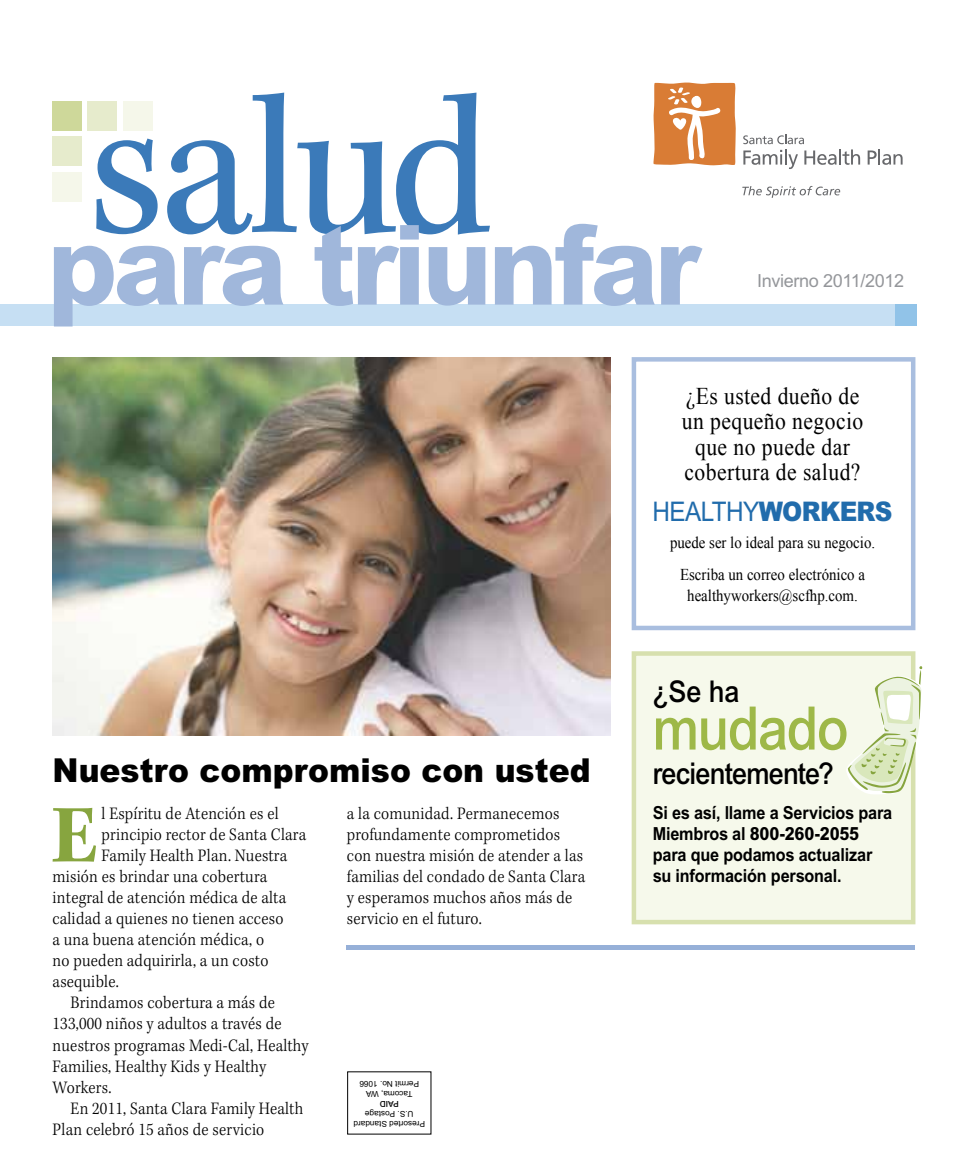
<style>
.page{position:relative;width:967px;height:1175px;background:#fff}
.page>*{position:absolute;margin:0;border:0;box-sizing:border-box;transform-origin:0 0}
.t1{font:207px "Kepler Std Scn";letter-spacing:-.025em;color:#3b7ab9}
.t2{font:800 111px "Arial MT Std";letter-spacing:-.04em;color:#a0b7db}
.t3{font:85.2px "Kepler Std Bold Scn";color:#87a53f}
.t4{font:500 60px "Arial MT Std";letter-spacing:-.025em;color:#9eb848;scale:.9 1}
.t5{font:900 33px "Arial MT Std";color:#000;scale:.95 1}
.t6{font:500 30px "Arial MT Std";letter-spacing:-.025em;color:#000;scale:.9 1}
.t7{font:27px "Arial MT Std";letter-spacing:-.025em;color:#216cac;scale:.9 1}
.t8{font:24px/25.5px "Times New Roman";letter-spacing:.02em;color:#000;text-align:center;scale:.9 1}
.t9{font:300 18px/21px "Kepler Std";letter-spacing:.015em;color:#000;scale:.9 1}
.t10{font:700 18px/21px "Arial MT Std";letter-spacing:-.01em;color:#000;scale:.9 1}
.t11{font:18px "Arial MT Std";letter-spacing:-.02em;color:#94969a}
.t12{font:16.5px/31.5px "Times New Roman";color:#000;text-align:center;scale:.9 1}
.t13{font:8.25px/9.9px "Arial MT Std";color:#000;text-align:center}
.t14{font:500 8.25px "Arial MT Std";color:#000}
.s1{font-weight:900}
.s2{font-weight:800}
</style>
<div class="page">
<img style="left:52px;top:357px;width:558px;height:378px">
<div style="left:88px;top:102px;width:29px;height:29px;background:#e6ebcc"></div>
<div style="left:53px;top:102px;width:29px;height:29px;background:#ced89a"></div>
<div style="left:53px;top:137px;width:29px;height:29px;background:#e6ebcc"></div>
<div style="left:123px;top:102px;width:29px;height:29px;background:#f5f7ea"></div>
<div style="left:53px;top:172px;width:29px;height:29px;background:#f5f7ea"></div>
<svg style="left:743px;top:135px;width:116px;height:34px"></svg>
<svg style="left:867px;top:149px;width:35px;height:16px"></svg>
<svg style="left:742px;top:186px;width:97px;height:12px"></svg>
<svg style="left:653px;top:82px;width:82px;height:84px"></svg>
<div style="left:0;top:304px;width:916px;height:22px;background:#c6dff3"></div>
<div style="left:895px;top:304px;width:21px;height:22px;background:#91c3e8"></div>
<div style="left:347px;top:945px;width:567px;height:5px;background:#96b0d8"></div>
<div style="left:631px;top:357px;width:284px;height:273px;border:4px solid #a9bedf"></div>
<div style="left:631px;top:651px;width:284px;height:273px;background:#f6f9eb;border:4px solid #d7e0ae"></div>
<svg style="left:846px;top:666px;width:77px;height:128px"></svg>
<h1 class="t1" style="left:87px;top:52px;width:405px">salud</h1>
<h2 class="t2" style="left:47px;top:198px;width:654px">para triunfar</h2>
<p class="t11" style="left:757px;top:271px;width:148px">Invierno 2011/2012</p>
<h3 class="t5" style="left:53px;top:749px;width:567px">Nuestro compromiso con usted</h3>
<p class="t9" style="left:347px;top:804px;width:266px">a la comunidad. Permanecemos profundamente comprometidos con nuestra misión de atender a las familias del condado de Santa Clara y esperamos muchos años más de servicio en el futuro.</p>
<h3 class="t3" style="left:52px;top:787px;width:48px">E</h3>
<p class="t9" style="left:102px;top:804px;width:198px">l Espíritu de Atención es el</p>
<p class="t9" style="left:102px;top:825px;width:229px">principio rector de Santa Clara</p>
<p class="t9" style="left:102px;top:846px;width:207px">Family Health Plan. Nuestra</p>
<p class="t9" style="left:53px;top:867px;width:240px">misión es brindar una cobertura</p>
<p class="t9" style="left:53px;top:888px;width:261px">integral de atención médica de alta</p>
<p class="t9" style="left:53px;top:909px;width:258px">calidad a quienes no tienen acceso</p>
<p class="t9" style="left:53px;top:930px;width:236px">a una buena atención médica, o</p>
<p class="t9" style="left:53px;top:951px;width:241px">no pueden adquirirla, a un costo</p>
<p class="t9" style="left:53px;top:972px;width:75px">asequible.</p>
<p class="t9" style="left:71px;top:993px;width:228px">Brindamos cobertura a más de</p>
<p class="t9" style="left:53px;top:1014px;width:256px">133,000 niños y adultos a través de</p>
<p class="t9" style="left:53px;top:1035px;width:286px">nuestros programas Medi-Cal, Healthy</p>
<p class="t9" style="left:53px;top:1056px;width:239px">Families, Healthy Kids y Healthy</p>
<p class="t9" style="left:53px;top:1077px;width:67px">Workers.</p>
<p class="t9" style="left:71px;top:1098px;width:260px">En 2011, Santa Clara Family Health</p>
<p class="t9" style="left:53px;top:1119px;width:237px">Plan celebró 15 años de servicio</p>
<p class="t13" style="left:419px;top:1098px;width:61px;rotate:-180deg">Tacoma, WA<br>Permit No. 1066</p>
<p class="t14" style="left:398px;top:1108px;width:20px;rotate:-180deg">PAID</p>
<p class="t13" style="left:425px;top:1128px;width:73px;rotate:-180deg">Presorted Standard<br>U.S. Postage</p>
<h3 class="t8" style="left:681px;top:382px;width:203px">¿Es usted dueño de un pequeño negocio que no puede dar cobertura de salud?</h3>
<h3 class="t7" style="left:652px;top:496px;width:268px">Healthy<span class="s1">Workers</span></h3>
<p class="t12" style="left:669px;top:526px;width:229px">puede ser lo ideal para su negocio.<br>Escriba un correo electrónico a</p>
<p class="t12" style="left:687px;top:579px;width:191px">healthyworkers@scfhp.com.</p>
<h3 class="t6" style="left:652px;top:673px;width:98px">¿Se ha</h3>
<h3 class="t4" style="left:652px;top:693px;width:219px">mudado</h3>
<h3 class="t6" style="left:652px;top:756px;width:202px">recientemente?</h3>
<p class="t10" style="left:652px;top:802px;width:267px">Si es así, llame a Servicios para<br>Miembros al <span class="s2">800-260-2055 </span>para que podamos actualizar su información personal.</p>
</div>
